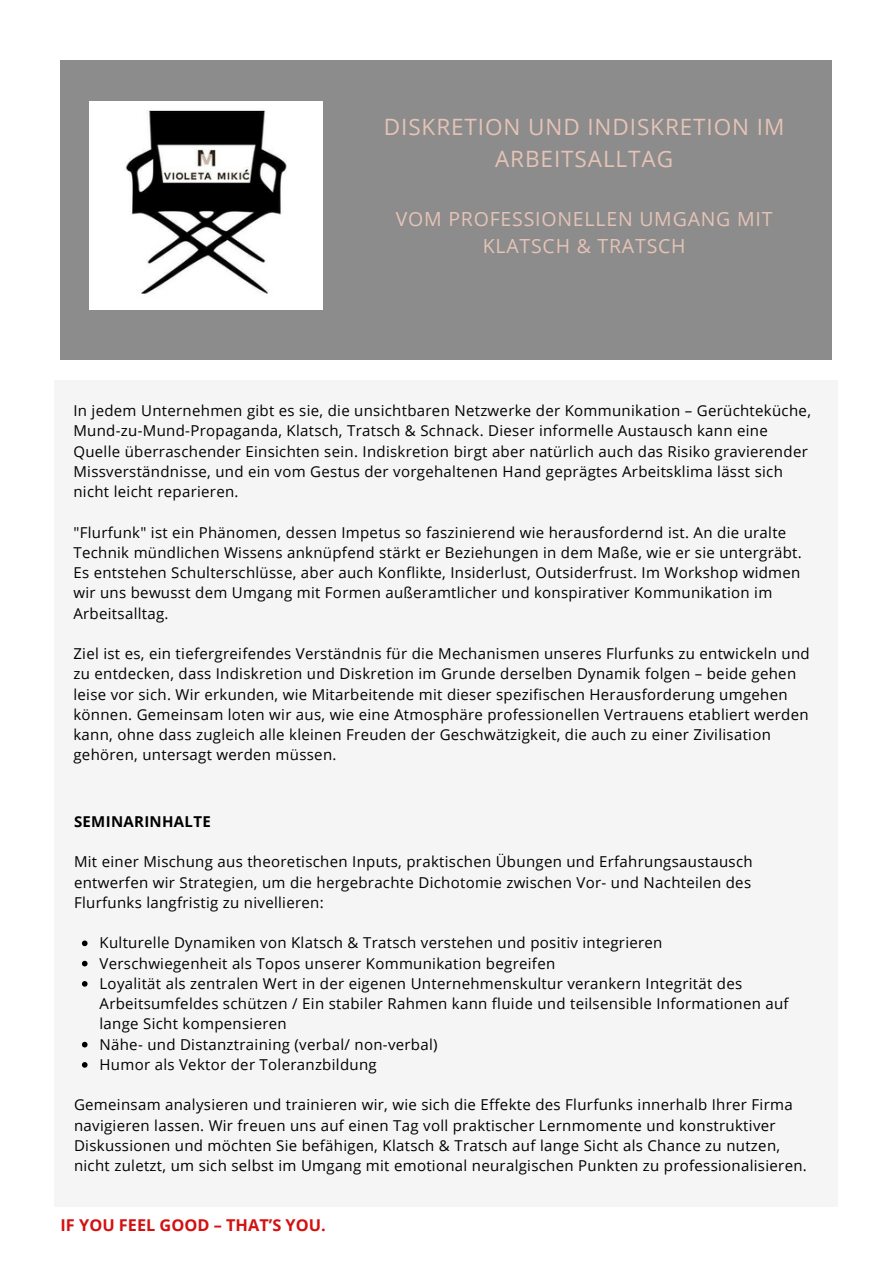
<style>
.page{position:relative;width:894px;height:1264px;background:#fff}
.page>*{position:absolute;margin:0;border:0;box-sizing:border-box;transform-origin:0 0}
.t1{font:22.5px/31.5px "Open Sans";letter-spacing:.04em;color:#e6c3b6;text-align:center}
.t2{font:19.5px/27px "Open Sans";letter-spacing:.04em;color:#e6c3b6;text-align:center}
.t3{font:700 16.35px "Open Sans";color:#d41111}
.t4{font:15px/20.2px "Open Sans";letter-spacing:.02em;color:#000}
.t5{font:700 15px "Open Sans";letter-spacing:.02em;color:#000}
</style>
<div class="page">
<div style="left:61px;top:61px;width:770px;height:299px;background:#8c8c8c"></div>
<div style="left:54px;top:380px;width:783px;height:826px;background:#f5f5f5"></div>
<img style="left:89px;top:101px;width:233px;height:208px">
<svg style="left:82px;top:940px;width:5px;height:6px"></svg>
<svg style="left:82px;top:960px;width:5px;height:6px"></svg>
<svg style="left:82px;top:981px;width:5px;height:5px"></svg>
<svg style="left:82px;top:1041px;width:5px;height:6px"></svg>
<svg style="left:82px;top:1062px;width:5px;height:5px"></svg>
<p class="t1" style="left:384px;top:111px;width:402px">DISKRETION UND INDISKRETION IM<br>ARBEITSALLTAG</p>
<h1 class="t2" style="left:395px;top:205px;width:378px">VOM PROFESSIONELLEN UMGANG MIT<br>KLATSCH &amp; TRATSCH</h1>
<h2 class="t4" style="left:73px;top:400px;width:738px">In jedem Unternehmen gibt es sie, die unsichtbaren Netzwerke der Kommunikation – Gerüchteküche, Mund-zu-Mund-Propaganda, Klatsch, Tratsch &amp; Schnack. Dieser informelle Austausch kann eine Quelle überraschender Einsichten sein. Indiskretion birgt aber natürlich auch das Risiko gravierender Missverständnisse, und ein vom Gestus der vorgehaltenen Hand geprägtes Arbeitsklima lässt sich nicht leicht reparieren.</h2>
<p class="t4" style="left:73px;top:521px;width:729px">"Flurfunk" ist ein Phänomen, dessen Impetus so faszinierend wie herausfordernd ist. An die uralte Technik mündlichen Wissens anknüpfend stärkt er Beziehungen in dem Maße, wie er sie untergräbt.<br>Es entstehen Schulterschlüsse, aber auch Konflikte, Insiderlust, Outsiderfrust. Im Workshop widmen wir uns bewusst dem Umgang mit Formen außeramtlicher und konspirativer Kommunikation im Arbeitsalltag.</p>
<p class="t4" style="left:73px;top:643px;width:737px">Ziel ist es, ein tiefergreifendes Verständnis für die Mechanismen unseres Flurfunks zu entwickeln und zu entdecken, dass Indiskretion und Diskretion im Grunde derselben Dynamik folgen – beide gehen leise vor sich. Wir erkunden, wie Mitarbeitende mit dieser spezifischen Herausforderung umgehen können. Gemeinsam loten wir aus, wie eine Atmosphäre professionellen Vertrauens etabliert werden kann, ohne dass zugleich alle kleinen Freuden der Geschwätzigkeit, die auch zu einer Zivilisation gehören, untersagt werden müssen.</p>
<p class="t5" style="left:74px;top:810px;width:138px">SEMINARINHALTE</p>
<h3 class="t4" style="left:74px;top:851px;width:680px;text-align:justify">Mit einer Mischung aus theoretischen Inputs, praktischen Übungen und Erfahrungsaustausch entwerfen wir Strategien, um die hergebrachte Dichotomie zwischen Vor- und Nachteilen des Flurfunks langfristig zu nivellieren:</h3>
<p class="t4" style="left:99px;top:932px;width:564px">Kulturelle Dynamiken von Klatsch &amp; Tratsch verstehen und positiv integrieren</p>
<p class="t4" style="left:99px;top:952px;width:457px">Verschwiegenheit als Topos unserer Kommunikation begreifen</p>
<p class="t4" style="left:99px;top:972px;width:690px">Loyalität als zentralen Wert in der eigenen Unternehmenskultur verankern Integrität des<br>Arbeitsumfeldes schützen / Ein stabiler Rahmen kann fluide und teilsensible Informationen auf lange Sicht kompensieren</p>
<p class="t4" style="left:99px;top:1033px;width:339px">Nähe- und Distanztraining (verbal/ non-verbal)</p>
<p class="t4" style="left:99px;top:1053px;width:278px">Humor als Vektor der Toleranzbildung</p>
<p class="t4" style="left:74px;top:1094px;width:734px">Gemeinsam analysieren und trainieren wir, wie sich die Effekte des Flurfunks innerhalb Ihrer Firma navigieren lassen. Wir freuen uns auf einen Tag voll praktischer Lernmomente und konstruktiver Diskussionen und möchten Sie befähigen, Klatsch &amp; Tratsch auf lange Sicht als Chance zu nutzen, nicht zuletzt, um sich selbst im Umgang mit emotional neuralgischen Punkten zu professionalisieren.</p>
<p class="t3" style="left:61px;top:1213px;width:266px">IF YOU FEEL GOOD – THAT’S YOU.</p>
</div>
